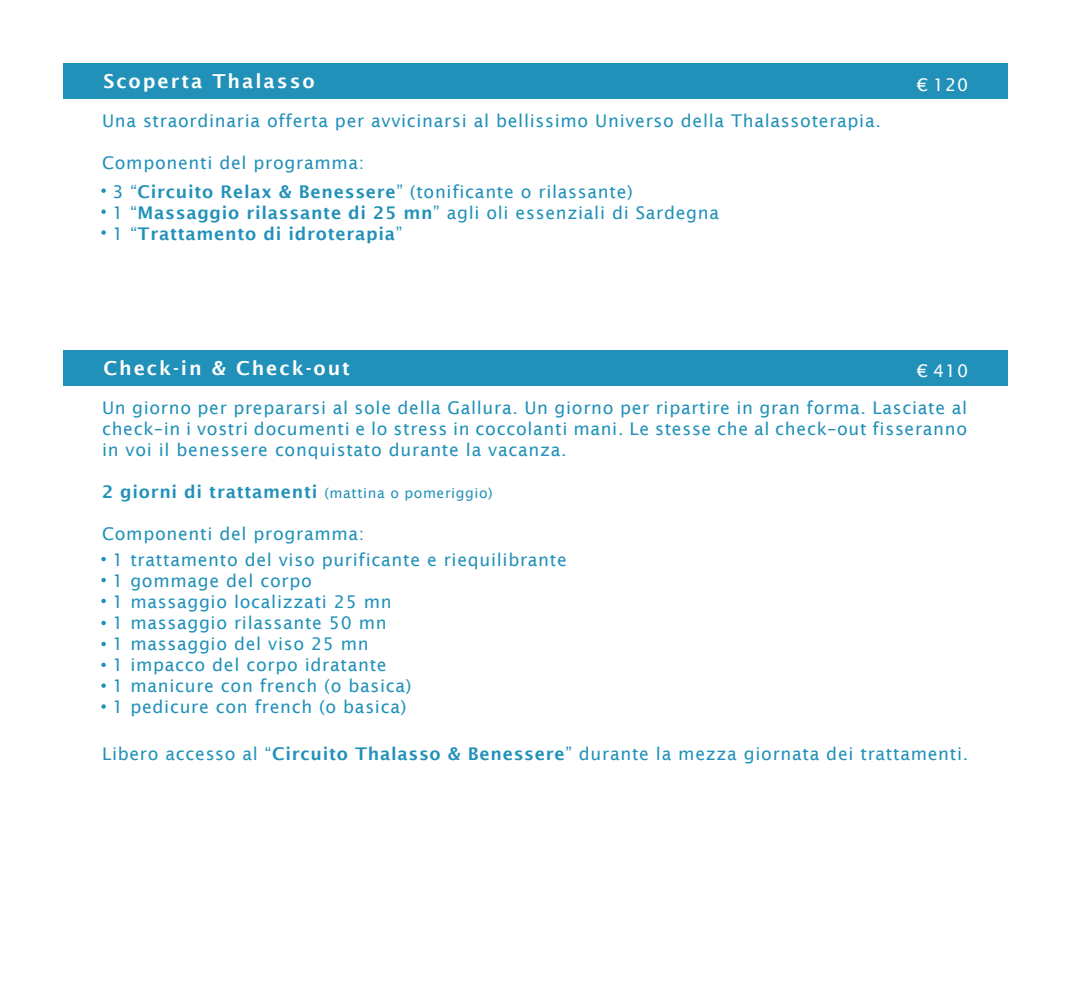
<style>
.page{position:relative;width:1072px;height:985px;background:#fff}
.page>*{position:absolute;margin:0;border:0;box-sizing:border-box;transform-origin:0 0}
.t1{font:600 19.25px "Lucida Sans";letter-spacing:.1em;color:#fff}
.t2{font:17.5px/21px "Lucida Sans";letter-spacing:.04em;color:#2191b9;text-align:justify}
.t3{font:600 17.5px/21px "Lucida Sans";letter-spacing:.04em;color:#2191b9}
.t4{font:17.5px "Lucida Sans";letter-spacing:.05em;color:#fff}
.s1{font-weight:400}
.s2{font-weight:400;font-size:14px}
.s3{font-weight:600}
</style>
<div class="page">
<div style="left:64px;top:64px;width:944px;height:35px;background:#2191b9"></div>
<svg style="left:101px;top:188px;width:5px;height:5px"></svg>
<svg style="left:101px;top:209px;width:5px;height:5px"></svg>
<svg style="left:101px;top:230px;width:5px;height:5px"></svg>
<div style="left:64px;top:350px;width:944px;height:35px;background:#2191b9"></div>
<svg style="left:101px;top:557px;width:5px;height:4px"></svg>
<svg style="left:101px;top:578px;width:5px;height:4px"></svg>
<svg style="left:101px;top:599px;width:5px;height:4px"></svg>
<svg style="left:101px;top:621px;width:5px;height:4px"></svg>
<svg style="left:101px;top:642px;width:5px;height:4px"></svg>
<svg style="left:101px;top:662px;width:5px;height:5px"></svg>
<svg style="left:101px;top:683px;width:5px;height:5px"></svg>
<svg style="left:101px;top:704px;width:5px;height:5px"></svg>
<p class="t1" style="left:103px;top:70px;width:213px">Scoperta Thalasso</p>
<p class="t2" style="left:102px;top:110px;width:780px">Una straordinaria offerta per avvicinarsi al bellissimo Universo della Thalassoterapia.</p>
<p class="t2" style="left:102px;top:152px;width:264px">Componenti del programma:</p>
<p class="t3" style="left:112px;top:181px;width:608px"><span class="s1">3 “</span>Circuito Relax &amp; Benessere<span class="s1">” (tonificante o rilassante)<br>1 “</span>Massaggio rilassante di 25 mn<span class="s1">” agli oli essenziali di Sardegna<br>1 “</span>Trattamento di idroterapia<span class="s1">”</span></p>
<p class="t4" style="left:917px;top:75px;width:53px">€ 120</p>
<p class="t1" style="left:103px;top:357px;width:248px">Check-in &amp; Check-out</p>
<p class="t2" style="left:102px;top:397px;width:866px">Un giorno per prepararsi al sole della Gallura. Un giorno per ripartire in gran forma. Lasciate al check–in i vostri documenti e lo stress in coccolanti mani. Le stesse che al check–out fisseranno in voi il benessere conquistato durante la vacanza.</p>
<p class="t3" style="left:102px;top:481px;width:392px">2 giorni di trattamenti <span class="s2">(mattina o pomeriggio)</span></p>
<p class="t2" style="left:102px;top:523px;width:264px">Componenti del programma:</p>
<p class="t4" style="left:917px;top:361px;width:53px">€ 410</p>
<p class="t2" style="left:112px;top:549px;width:456px;text-align:left">1 trattamento del viso purificante e riequilibrante<br>1 gommage del corpo<br>1 massaggio localizzati 25 mn<br>1 massaggio rilassante 50 mn<br>1 massaggio del viso 25 mn<br>1 impacco del corpo idratante<br>1 manicure con french (o basica)<br>1 pedicure con french (o basica)</p>
<p class="t2" style="left:102px;top:742px;width:868px">Libero accesso al “<span class="s3">Circuito Thalasso &amp; Benessere</span>” durante la mezza giornata dei trattamenti.</p>
</div>
